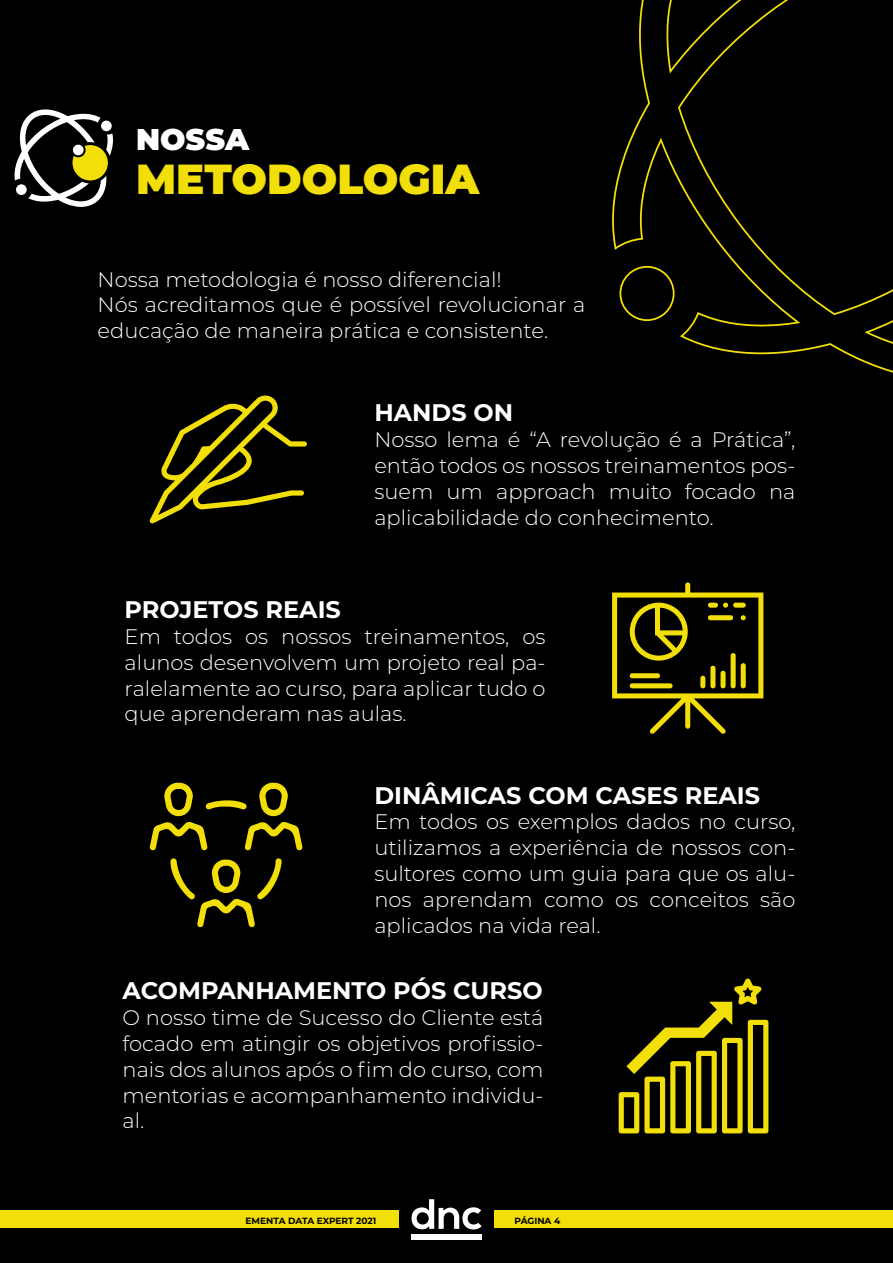
<style>
.page{position:relative;width:893px;height:1263px;background:#000}
.page>*{position:absolute;margin:0;border:0;box-sizing:border-box;transform-origin:0 0}
.t1{font:900 42px "Montserrat";color:#f2de08}
.t2{font:900 30px "Montserrat";color:#fff}
.t3{font:700 24px "Montserrat";color:#fff}
.t4{font:300 21px/25.8px "Montserrat";color:#fff;text-align:justify}
.t5{font:700 9px "Montserrat";letter-spacing:-.005em;color:#000}
.s1{color:#f2de08}
</style>
<div class="page">
<div style="left:411px;top:1234px;width:24px;height:5px;background:#fff"></div>
<div style="left:435px;top:1234px;width:23px;height:5px;background:#fff"></div>
<div style="left:458px;top:1234px;width:24px;height:5px;background:#fff"></div>
<svg style="left:411px;top:1199px;width:71px;height:30px"></svg>
<div style="left:494px;top:1211px;width:399px;height:17px;background:#f2de08"></div>
<div style="left:0;top:1211px;width:399px;height:17px;background:#f2de08"></div>
<svg style="left:14px;top:109px;width:99px;height:98px"></svg>
<div style="left:73px;top:145px;width:11px;height:10px;background:#fff;border-radius:50%"></div>
<svg style="left:612px;top:0;width:281px;height:373px"></svg>
<svg style="left:170px;top:858px;width:112px;height:69px"></svg>
<svg style="left:149px;top:782px;width:154px;height:68px"></svg>
<svg style="left:149px;top:395px;width:158px;height:128px"></svg>
<svg style="left:612px;top:582px;width:151px;height:152px"></svg>
<svg style="left:619px;top:978px;width:149px;height:155px"></svg>
<h2 class="t2" style="left:136px;top:117px;width:115px">NOSSA</h2>
<h1 class="t1" style="left:136px;top:147px;width:345px">METODOLOGIA</h1>
<p class="t4" style="left:98px;top:266px;width:489px;text-align:left">Nossa metodologia é nosso diferencial!<br>Nós acreditamos que é possível revolucionar a educação de maneira prática e consistente.</p>
<p class="t3" style="left:374px;top:395px;width:140px">HANDS ON</p>
<p class="t4" style="left:374px;top:426px;width:422px">Nosso lema é “A revolução é a Prática”, então todos os nossos treinamentos pos&shy;suem um approach muito focado na aplicabilidade do conhecimento.</p>
<p class="t3" style="left:125px;top:592px;width:218px">PROJETOS REAIS</p>
<p class="t4" style="left:125px;top:623px;width:422px">Em todos os nossos treinamentos, os alunos desenvolvem um projeto real pa&shy;ralelamente ao curso, para aplicar tudo o que aprenderam nas aulas.</p>
<p class="t3" style="left:374px;top:778px;width:387px">DINÂMICAS COM CASES REAIS</p>
<p class="t4" style="left:374px;top:808px;width:422px">Em todos os exemplos dados no curso, utilizamos a experiência de nossos con&shy;sultores como um guia para que os alu&shy;nos aprendam como os conceitos são aplicados na vida real.</p>
<p class="t3" style="left:123px;top:973px;width:422px">ACOMPANHAMENTO PÓS CURSO</p>
<p class="t4" style="left:123px;top:1004px;width:422px">O nosso time de Sucesso do Cliente está focado em atingir os objetivos profissio&shy;nais dos alunos após o fim do curso, com mentorias e acompanhamento individu&shy;al.</p>
<p class="t5" style="left:246px;top:1214px;width:155px">EMENTA DATA EXPERT 2021<span class="s1">_____</span></p>
<p class="t5" style="left:514px;top:1214px;width:47px">PÁGINA 4</p>
</div>
